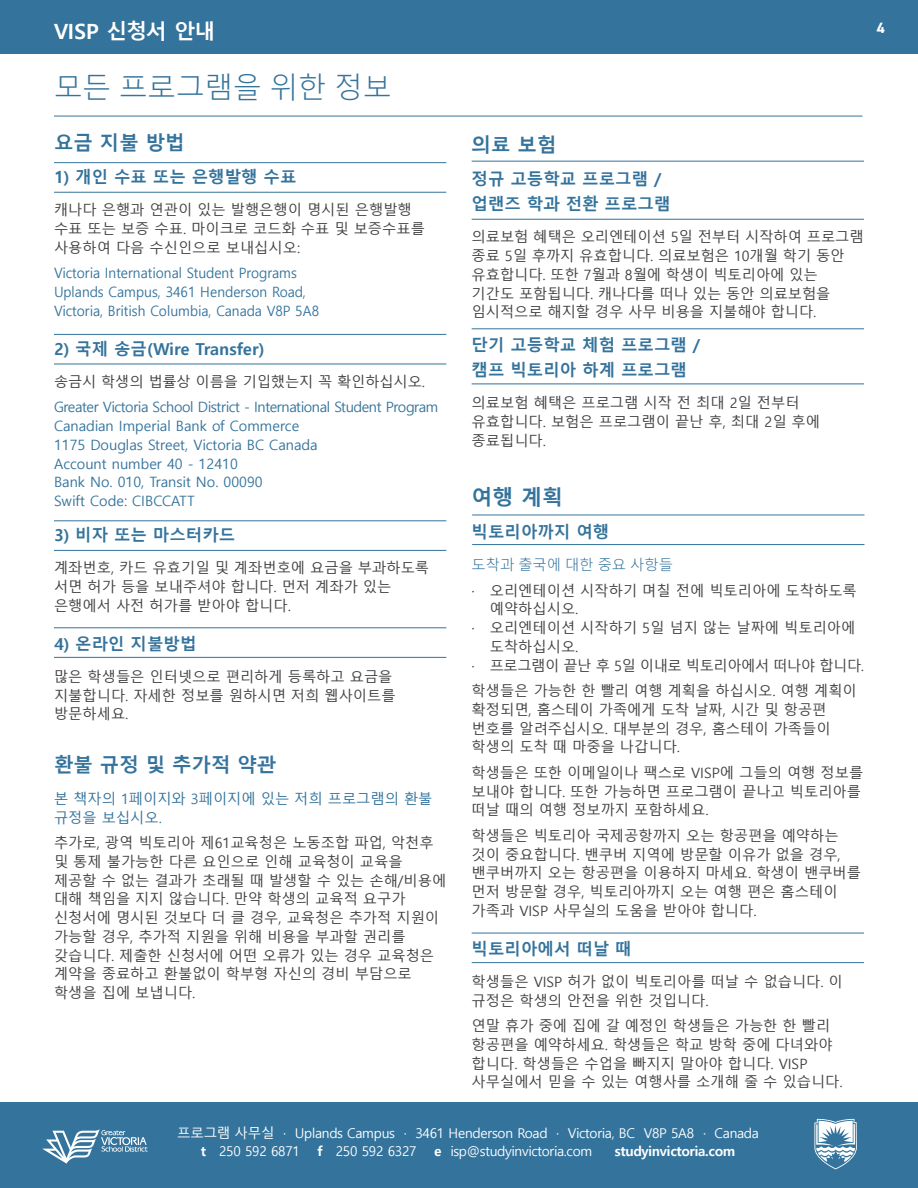
<style>
.page{position:relative;width:918px;height:1188px;background:#fff}
.page>*{position:absolute;margin:0;border:0;box-sizing:border-box;transform-origin:0 0}
.t1{font:300 28.5px "Malgun Gothic";color:#34739c}
.t2{font:700 21px "Malgun Gothic";letter-spacing:-.02em;color:#fff}
.t3{font:700 21px "Malgun Gothic";color:#34739c}
.t4{font:700 19.5px "Malgun Gothic";color:#34739c}
.t5{font:700 16.5px/25.2px "Malgun Gothic";color:#34739c}
.t6{font:700 15px "DIN2014";color:#fff}
.t7{font:14.25px/18.8px "Malgun Gothic";color:#414042}
.t8{font:14.25px/18.8px "Malgun Gothic";color:#34739c}
.t9{font:14.25px/18.8px "Malgun Gothic";color:#34739c;scale:.95 1}
.t10{font:14.25px "Malgun Gothic";letter-spacing:-.03em;color:#414042}
.t11{font:300 14.25px "Malgun Gothic";color:#34739c}
.t12{font:13.5px/18px "Malgun Gothic";letter-spacing:-.02em;color:#fff}
.t13{font:700 13.5px "Malgun Gothic";letter-spacing:-.02em;color:#fff}
.s1{font-weight:700}
</style>
<div class="page">
<div style="left:0;top:0;width:918px;height:54px;background:#34739c"></div>
<hr style="left:54px;top:116px;width:808px;height:1px;background:#34739c">
<div style="left:0;top:1103px;width:918px;height:85px;background:#34739c"></div>
<svg style="left:814px;top:1119px;width:43px;height:50px"></svg>
<hr style="left:54px;top:162px;width:392px;height:1px;background:#34739c">
<hr style="left:54px;top:192px;width:392px;height:1px;background:#34739c">
<hr style="left:54px;top:334px;width:392px;height:1px;background:#34739c">
<hr style="left:54px;top:364px;width:392px;height:1px;background:#34739c">
<hr style="left:54px;top:520px;width:392px;height:1px;background:#34739c">
<hr style="left:54px;top:550px;width:392px;height:1px;background:#34739c">
<hr style="left:54px;top:627px;width:392px;height:1px;background:#34739c">
<hr style="left:54px;top:657px;width:392px;height:1px;background:#34739c">
<hr style="left:472px;top:161px;width:392px;height:1px;background:#34739c">
<hr style="left:472px;top:219px;width:392px;height:1px;background:#34739c">
<hr style="left:472px;top:328px;width:392px;height:1px;background:#34739c">
<hr style="left:472px;top:384px;width:392px;height:1px;background:#34739c">
<hr style="left:472px;top:515px;width:392px;height:1px;background:#34739c">
<hr style="left:472px;top:544px;width:392px;height:1px;background:#34739c">
<hr style="left:472px;top:933px;width:392px;height:1px;background:#34739c">
<hr style="left:472px;top:962px;width:392px;height:1px;background:#34739c">
<svg style="left:42px;top:1129px;width:106px;height:35px"></svg>
<h2 class="t2" style="left:54px;top:19px;width:163px">VISP 신청서 안내</h2>
<h1 class="t1" style="left:54px;top:71px;width:339px">모든 프로그램을 위한 정보</h1>
<h3 class="t4" style="left:54px;top:131px;width:132px">요금 지불 방법</h3>
<p class="t5" style="left:54px;top:165px;width:244px">1) 개인 수표 또는 은행발행 수표</p>
<p class="t7" style="left:54px;top:201px;width:372px">캐나다 은행과 연관이 있는 발행은행이 명시된 은행발행 수표 또는 보증 수표. 마이크로 코드화 수표 및 보증수표를 사용하여 다음 수신인으로 보내십시오:</p>
<p class="t9" style="left:54px;top:264px;width:281px">Victoria International Student Programs<br>Uplands Campus, 3461 Henderson Road,<br>Victoria, British Columbia, Canada V8P 5A8</p>
<p class="t5" style="left:54px;top:336px;width:212px">2) 국제 송금(Wire Transfer)</p>
<p class="t7" style="left:54px;top:373px;width:372px">송금시 학생의 법률상 이름을 기입했는지 꼭 확인하십시오.</p>
<p class="t8" style="left:54px;top:398px;width:386px">Greater Victoria School District - International Student Program Canadian Imperial Bank of Commerce<br>1175 Douglas Street, Victoria BC Canada<br>Account number 40 - 12410<br>Bank No. 010, Transit No. 00090<br>Swift Code: CIBCCATT</p>
<p class="t5" style="left:54px;top:523px;width:183px">3) 비자 또는 마스터카드</p>
<p class="t7" style="left:54px;top:559px;width:377px">계좌번호, 카드 유효기일 및 계좌번호에 요금을 부과하도록 서면 허가 등을 보내주셔야 합니다. 먼저 계좌가 있는 은행에서 사전 허가를 받아야 합니다.</p>
<p class="t5" style="left:54px;top:631px;width:144px">4) 온라인 지불방법</p>
<p class="t7" style="left:54px;top:668px;width:343px">많은 학생들은 인터넷으로 편리하게 등록하고 요금을 지불합니다. 자세한 정보를 원하시면 저희 웹사이트를 방문하세요.</p>
<h3 class="t4" style="left:54px;top:753px;width:224px">환불 규정 및 추가적 약관</h3>
<p class="t8" style="left:54px;top:790px;width:380px">본 책자의 1페이지와 3페이지에 있는 저희 프로그램의 환불 규정을 보십시오.</p>
<p class="t7" style="left:54px;top:834px;width:394px">추가로, 광역 빅토리아 제61교육청은 노동조합 파업, 악천후 및 통제 불가능한 다른 요인으로 인해 교육청이 교육을 제공할 수 없는 결과가 초래될 때 발생할 수 있는 손해/비용에 대해 책임을 지지 않습니다. 만약 학생의 교육적 요구가 신청서에 명시된 것보다 더 클 경우, 교육청은 추가적 지원이 가능할 경우, 추가적 지원을 위해 비용을 부과할 권리를 갖습니다. 제출한 신청서에 어떤 오류가 있는 경우 교육청은 계약을 종료하고 환불없이 학부형 자신의 경비 부담으로 학생을 집에 보냅니다.</p>
<p class="t6" style="left:877px;top:18px;width:10px">4</p>
<h3 class="t4" style="left:472px;top:133px;width:86px">의료 보험</h3>
<p class="t5" style="left:472px;top:166px;width:200px">정규 고등학교 프로그램 / 업랜즈 학과 전환 프로그램</p>
<p class="t7" style="left:472px;top:228px;width:393px">의료보험 혜택은 오리엔테이션 5일 전부터 시작하여 프로그램 종료 5일 후까지 유효합니다. 의료보험은 10개월 학기 동안 유효합니다. 또한 7월과 8월에 학생이 빅토리아에 있는 기간도 포함됩니다. 캐나다를 떠나 있는 동안 의료보험을 임시적으로 해지할 경우 사무 비용을 지불해야 합니다.</p>
<p class="t5" style="left:472px;top:332px;width:230px">단기 고등학교 체험 프로그램 / 캠프 빅토리아 하계 프로그램</p>
<p class="t7" style="left:472px;top:394px;width:350px">의료보험 혜택은 프로그램 시작 전 최대 2일 전부터 유효합니다. 보험은 프로그램이 끝난 후, 최대 2일 후에 종료됩니다.</p>
<h2 class="t3" style="left:472px;top:484px;width:93px">여행 계획</h2>
<p class="t5" style="left:472px;top:519px;width:139px">빅토리아까지 여행</p>
<p class="t11" style="left:472px;top:557px;width:203px">도착과 출국에 대한 중요 사항들</p>
<p class="t7" style="left:472px;top:581px;width:387px">· 오리엔테이션 시작하기 며칠 전에 빅토리아에 도착하도록</p>
<p class="t7" style="left:490px;top:600px;width:90px">예약하십시오.</p>
<p class="t7" style="left:472px;top:619px;width:385px">· 오리엔테이션 시작하기 5일 넘지 않는 날짜에 빅토리아에</p>
<p class="t7" style="left:490px;top:638px;width:90px">도착하십시오.</p>
<p class="t10" style="left:472px;top:657px;width:394px">· 프로그램이 끝난 후 5일 이내로 빅토리아에서 떠나야 합니다.</p>
<p class="t7" style="left:472px;top:682px;width:387px">학생들은 가능한 한 빨리 여행 계획을 하십시오. 여행 계획이 확정되면, 홈스테이 가족에게 도착 날짜, 시간 및 항공편 번호를 알려주십시오. 대부분의 경우, 홈스테이 가족들이 학생의 도착 때 마중을 나갑니다.</p>
<p class="t7" style="left:472px;top:764px;width:393px">학생들은 또한 이메일이나 팩스로 VISP에 그들의 여행 정보를 보내야 합니다. 또한 가능하면 프로그램이 끝나고 빅토리아를 떠날 때의 여행 정보까지 포함하세요.</p>
<p class="t7" style="left:472px;top:827px;width:391px">학생들은 빅토리아 국제공항까지 오는 항공편을 예약하는 것이 중요합니다. 밴쿠버 지역에 방문할 이유가 없을 경우, 밴쿠버까지 오는 항공편을 이용하지 마세요. 학생이 밴쿠버를 먼저 방문할 경우, 빅토리아까지 오는 여행 편은 홈스테이 가족과 VISP 사무실의 도움을 받아야 합니다.</p>
<p class="t5" style="left:472px;top:936px;width:162px">빅토리아에서 떠날 때</p>
<p class="t7" style="left:472px;top:973px;width:373px">학생들은 VISP 허가 없이 빅토리아를 떠날 수 없습니다. 이 규정은 학생의 안전을 위한 것입니다.</p>
<p class="t7" style="left:472px;top:1017px;width:372px">연말 휴가 중에 집에 갈 예정인 학생들은 가능한 한 빨리 항공편을 예약하세요. 학생들은 학교 방학 중에 다녀와야 합니다. 학생들은 수업을 빠지지 말아야 합니다. VISP 사무실에서 믿을 수 있는 여행사를 소개해 줄 수 있습니다.</p>
<p class="t12" style="left:201px;top:1124px;width:560px;text-indent:-23px">프로그램 사무실 · Uplands Campus · 3461 Henderson Road · Victoria, BC V8P 5A8 · Canada <span class="s1">t</span> 250 592 6871</p>
<p class="t12" style="left:318px;top:1142px;width:101px"><span class="s1">f</span> 250 592 6327</p>
<p class="t12" style="left:434px;top:1142px;width:160px"><span class="s1">e</span> isp@studyinvictoria.com</p>
<p class="t13" style="left:615px;top:1143px;width:122px">studyinvictoria.com</p>
</div>
